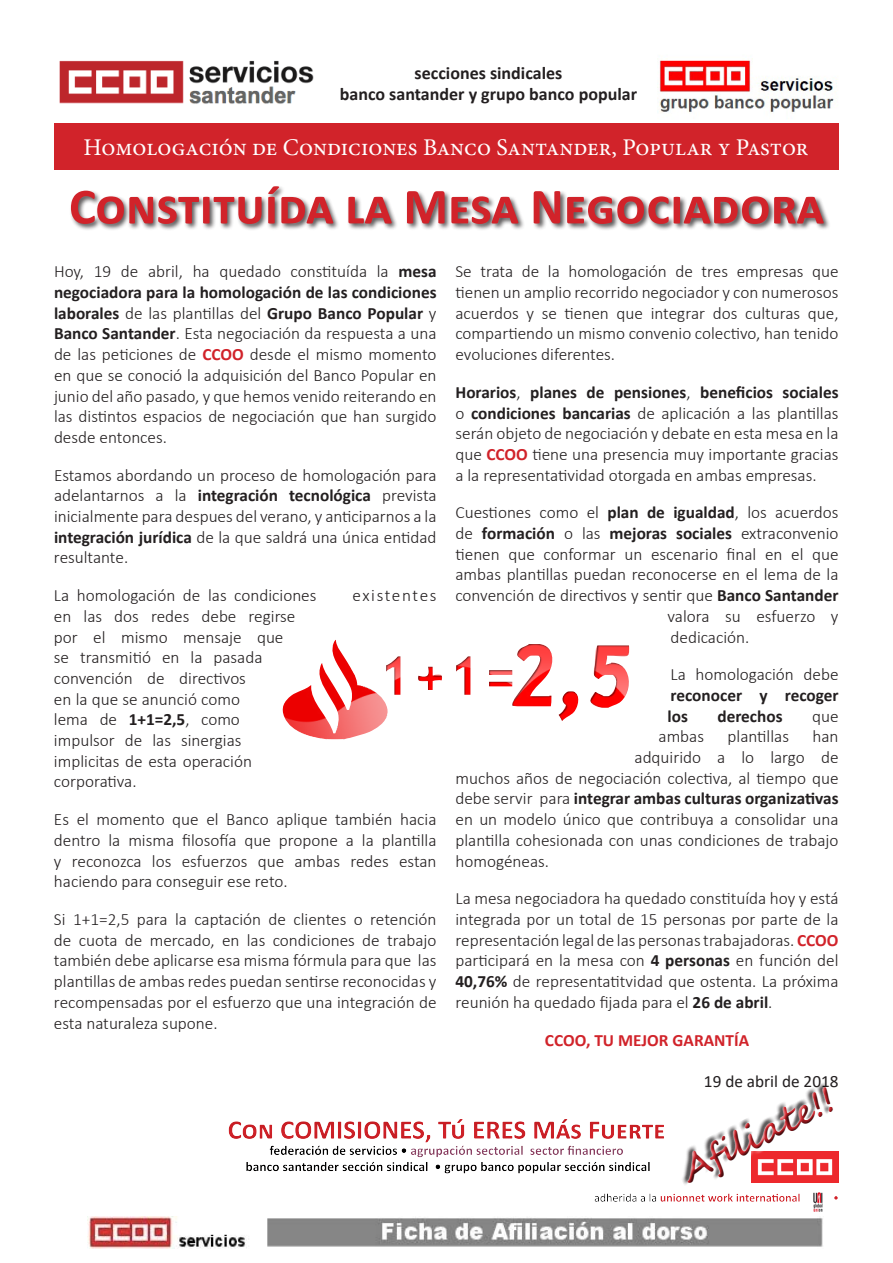
<style>
.page{position:relative;width:893px;height:1263px;background:#fff}
.page>*{position:absolute;margin:0;border:0;box-sizing:border-box;transform-origin:0 0}
.t1{font:700 51px "Calibri";color:#d1232a}
.t2{font:700 36px "Segoe Script";color:#d1232a}
.t3{font:24px "Minion Pro";color:#fff}
.t4{font:700 18px "Calibri";color:#231f20}
.t5{font:300 17.25px/20.7px "Calibri";color:#231f20;text-align:justify}
.t6{font:700 17.25px/20.7px "Calibri";color:#231f20;text-align:justify}
.t7{font:700 17.25px "Calibri";color:#d1232a}
.t8{font:17.25px "Calibri";color:#231f20}
.t9{font:300 17.25px "Calibri";letter-spacing:.085em;color:#231f20}
.s1{font-weight:700}
.s2{font-weight:700;color:#d1232a}
.s3{font-weight:300}
</style>
<div class="page">
<img style="left:59px;top:60px;width:255px;height:44px">
<img style="left:657px;top:58px;width:180px;height:55px">
<div style="left:69px;top:185px;width:762px;height:46px;background:#231f20;opacity:.75"></div>
<div style="left:214px;top:1109px;width:638px;height:111px;background:#d1232a;opacity:.5"></div>
<img style="left:803px;top:1202px;width:31px;height:9px">
<div style="left:54px;top:123px;width:785px;height:47px;background:#d1232a"></div>
<svg style="left:652px;top:1083px;width:197px;height:119px"></svg>
<img style="left:282px;top:640px;width:348px;height:100px">
<img style="left:88px;top:1217px;width:736px;height:31px">
<p class="t4" style="left:415px;top:60px;width:149px">secciones sindicales</p>
<p class="t4" style="left:340px;top:82px;width:299px">banco santander y grupo banco popular</p>
<p class="t3" style="left:84px;top:132px;width:726px">Homologación de Condiciones Banco Santander, Popular y Pastor</p>
<p class="t1" style="left:69px;top:170px;width:756px">Constituída la Mesa Negociadora</p>
<p class="t5" style="left:54px;top:261px;width:384px">Hoy, 19 de abril, ha quedado constituída la <span class="s1">mesa negociadora para la homologación de las condiciones laborales</span> de las plantillas del <span class="s1">Grupo Banco Popular</span> y <span class="s1">Banco Santander</span>. Esta negociación da respuesta a una de las peticiones de <span class="s2">CCOO</span> desde el mismo momento en que se conoció la adquisición del Banco Popular en junio del año pasado, y que hemos venido reiterando en las distintos espacios de negociación que han surgido desde entonces.</p>
<p class="t5" style="left:54px;top:464px;width:384px">Estamos abordando un proceso de homologación para adelantarnos a la <span class="s1">integración tecnológica</span> prevista inicialmente para despues del verano, y anticiparnos a la <span class="s1">integración jurídica</span> de la que saldrá una única entidad resultante.</p>
<p class="t5" style="left:54px;top:585px;width:264px">La homologación de las condiciones</p>
<p class="t9" style="left:352px;top:585px;width:86px">existentes</p>
<p class="t5" style="left:54px;top:606px;width:243px;text-align:left">en las dos redes debe regirse por el mismo mensaje que se transmitió en la pasada convención de directivos<br>en la que se anunció como<br>lema de <span class="s1">1+1=2,5</span>, como impulsor de las sinergias implicitas de esta operación corporativa.</p>
<p class="t5" style="left:54px;top:809px;width:384px">Es el momento que el Banco aplique también hacia dentro la misma filosofía que propone a la plantilla y reconozca los esfuerzos que ambas redes estan haciendo para conseguir ese reto.</p>
<p class="t5" style="left:54px;top:909px;width:384px">Si 1+1=2,5 para la captación de clientes o retención de cuota de mercado, en las condiciones de trabajo también debe aplicarse esa misma fórmula para que las plantillas de ambas redes puedan sentirse reconocidas y recompensadas por el esfuerzo que una integración de esta naturaleza supone.</p>
<p class="t5" style="left:455px;top:261px;width:385px">Se trata de la homologación de tres empresas que tienen un amplio recorrido negociador y con numerosos acuerdos y se tienen que integrar dos culturas que, compartiendo un mismo convenio colectivo, han tenido evoluciones diferentes.</p>
<p class="t5" style="left:455px;top:382px;width:385px"><span class="s1">Horarios</span>, <span class="s1">planes de pensiones</span>, <span class="s1">beneficios sociales </span>o <span class="s1">condiciones bancarias</span> de aplicación a las plantillas serán objeto de negociación y debate en esta mesa en la que <span class="s2">CCOO</span> tiene una presencia muy importante gracias a la representatividad otorgada en ambas empresas.</p>
<p class="t5" style="left:455px;top:502px;width:385px">Cuestiones como el <span class="s1">plan de igualdad</span>, los acuerdos</p>
<p class="t6" style="left:455px;top:523px;width:385px"><span class="s3">de</span> formación <span class="s3">o las</span> mejoras sociales <span class="s3">extraconvenio</span></p>
<p class="t5" style="left:455px;top:543px;width:385px">tienen que conformar un escenario final en el que</p>
<p class="t5" style="left:455px;top:564px;width:385px">ambas plantillas puedan reconocerse en el lema de la</p>
<p class="t5" style="left:455px;top:585px;width:385px">convención de directivos y sentir que <span class="s1">Banco Santander</span></p>
<p class="t5" style="left:667px;top:606px;width:173px">valora su esfuerzo y</p>
<p class="t5" style="left:670px;top:626px;width:80px">dedicación.</p>
<p class="t6" style="left:667px;top:664px;width:173px"><span class="s3">La homologación debe </span>reconocer y recoger los</p>
<p class="t6" style="left:717px;top:705px;width:67px">derechos</p>
<p class="t5" style="left:812px;top:705px;width:28px">que</p>
<p class="t5" style="left:658px;top:726px;width:47px">ambas</p>
<p class="t5" style="left:728px;top:726px;width:63px">plantillas</p>
<p class="t5" style="left:812px;top:726px;width:28px">han</p>
<p class="t5" style="left:634px;top:747px;width:206px">adquirido a lo largo de</p>
<p class="t5" style="left:455px;top:767px;width:385px">muchos años de negociación colectiva, al tiempo que</p>
<p class="t6" style="left:455px;top:788px;width:385px"><span class="s3">debe servir para</span> integrar ambas culturas organizativas</p>
<p class="t5" style="left:455px;top:809px;width:385px">en un modelo único que contribuya a consolidar una</p>
<p class="t5" style="left:455px;top:830px;width:385px">plantilla cohesionada con unas condiciones de trabajo</p>
<p class="t5" style="left:455px;top:850px;width:95px">homogéneas.</p>
<p class="t5" style="left:455px;top:888px;width:385px">La mesa negociadora ha quedado constituída hoy y está integrada por un total de 15 personas por parte de la representación legal de las personas trabajadoras. <span class="s2">CCOO </span>participará en la mesa con <span class="s1">4 personas</span> en función del <span class="s1">40,76%</span> de representatitvidad que ostenta. La próxima reunión ha quedado fijada para el <span class="s1">26 de abril</span>.</p>
<p class="t7" style="left:545px;top:1027px;width:206px">CCOO, TU MEJOR GARANTÍA</p>
<p class="t8" style="left:704px;top:1069px;width:136px">19 de abril de 2018</p>
<h2 class="t2" style="left:669px;top:1145px;width:169px;rotate:-26deg">Afi liate!!</h2>
</div>
